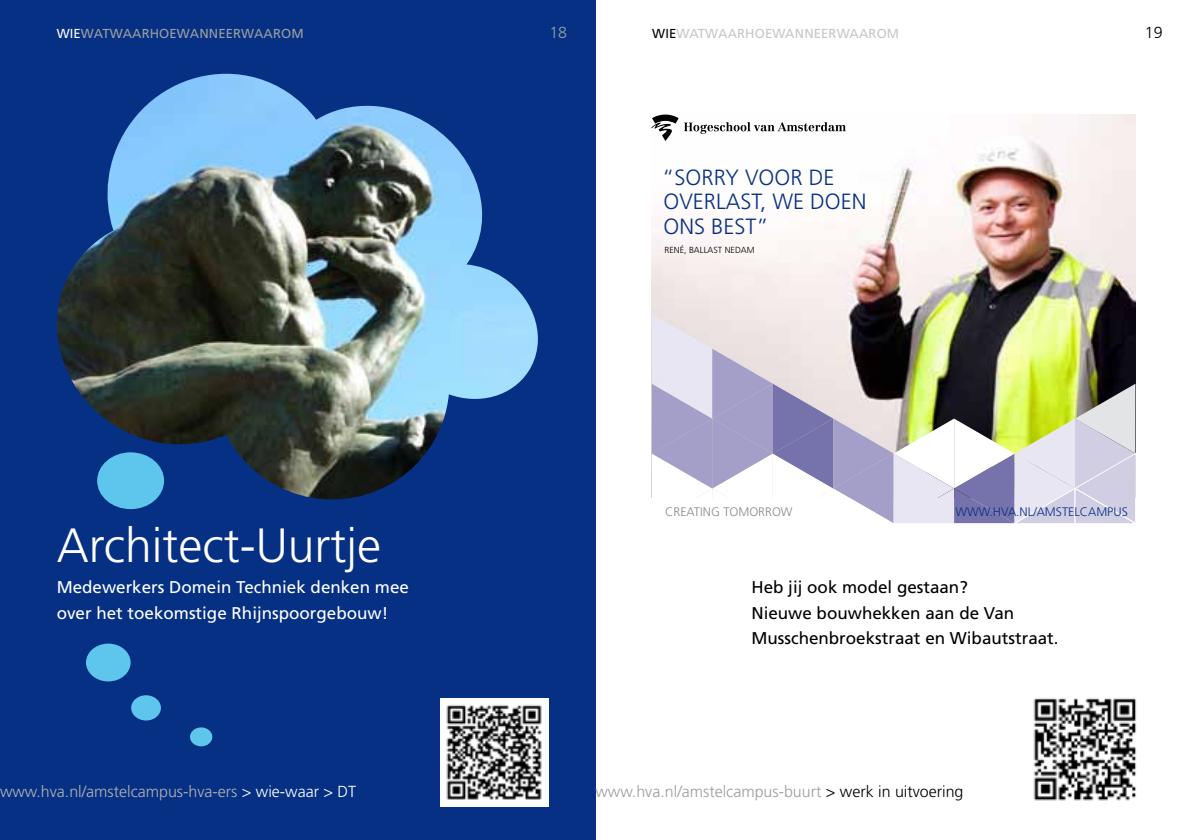
<style>
.page{position:relative;width:1191px;height:840px;background:#fff}
.page>*{position:absolute;margin:0;border:0;box-sizing:border-box;transform-origin:0 0}
.t1{font:300 48px "Frutiger";color:#fff}
.t2{font:300 22px/24.6px "Frutiger CE";color:#073083}
.t3{font:17px/25.6px "Frutiger";color:#000}
.t4{font:17px/25.6px "Frutiger";color:#fff}
.t5{font:300 16px "Frutiger";color:#9c9e9f}
.t6{font:300 16px "Frutiger";color:#b1b3b4}
.t7{font:300 16px "Frutiger";color:#000}
.t8{font:13px "Frutiger";letter-spacing:.01em;color:#9c9e9f}
.t9{font:13px "Frutiger";letter-spacing:.01em;color:#c6c7c8}
.t10{font:300 12.4px "Frutiger CE";color:#073083}
.t11{font:300 12.4px "Frutiger CE";color:#87888a}
.t12{font:300 8.8px "Frutiger CE";color:#000}
.s1{color:#fff}
.s2{color:#000}
</style>
<div class="page">
<div style="left:0;top:0;width:595px;height:839px;background:#063084"></div>
<img style="left:440px;top:698px;width:108px;height:107px">
<img style="left:57px;top:74px;width:481px;height:436px">
<div style="left:131px;top:694px;width:30px;height:26px;background:#5ec5ed;border-radius:50%"></div>
<div style="left:190px;top:727px;width:22px;height:19px;background:#5ec5ed;border-radius:50%"></div>
<div style="left:86px;top:643px;width:45px;height:38px;background:#5ec5ed;border-radius:50%"></div>
<div style="left:97px;top:452px;width:67px;height:57px;background:#5ec5ed;border-radius:50%"></div>
<img style="left:652px;top:114px;width:483px;height:199px">
<svg style="left:652px;top:313px;width:483px;height:210px;background:#b7b6b1"></svg>
<svg style="left:684px;top:122px;width:162px;height:12px"></svg>
<svg style="left:651px;top:114px;width:27px;height:27px"></svg>
<img style="left:1033px;top:698px;width:103px;height:103px">
<p class="t8" style="left:57px;top:26px;width:248px"><span class="s1">wie</span>watwaarhoewanneerwaarom</p>
<p class="t5" style="left:549px;top:23px;width:19px">18</p>
<p class="t9" style="left:652px;top:26px;width:248px"><span class="s2">wie</span>watwaarhoewanneerwaarom</p>
<p class="t7" style="left:1144px;top:23px;width:19px">19</p>
<h1 class="t1" style="left:57px;top:517px;width:326px">Architect-U urtje</h1>
<p class="t4" style="left:57px;top:574px;width:354px">Medewerkers Domein Techniek denken mee over het toekomstige Rhijnspoorgebouw!</p>
<p class="t6" style="left:0;top:782px;width:348px">www.hva.nl/amstelcampus-hva-ers <span class="s1">&gt; wie-waar &gt; DT</span></p>
<p class="t2" style="left:662px;top:164px;width:206px">“SORRY VOOR DE<br>OVERLAST, WE DOEN<br>ONS BEST”</p>
<p class="t12" style="left:664px;top:245px;width:91px">RENÉ, BALLAST NEDAM</p>
<p class="t11" style="left:665px;top:503px;width:129px">CREATING TOMORROW</p>
<p class="t10" style="left:955px;top:503px;width:174px">WWW.HVA.NL/AMSTELCAMPUS</p>
<p class="t3" style="left:751px;top:574px;width:309px">Heb jij ook model gestaan?<br>N ieuwe bouwhekken aan de Van<br>M usschenbroekstraat en Wibautstraat.</p>
<p class="t5" style="left:595px;top:782px;width:369px">www.hva.nl/amstelcampus-buurt <span class="s2">&gt; werk in uitvoering</span></p>
</div>
